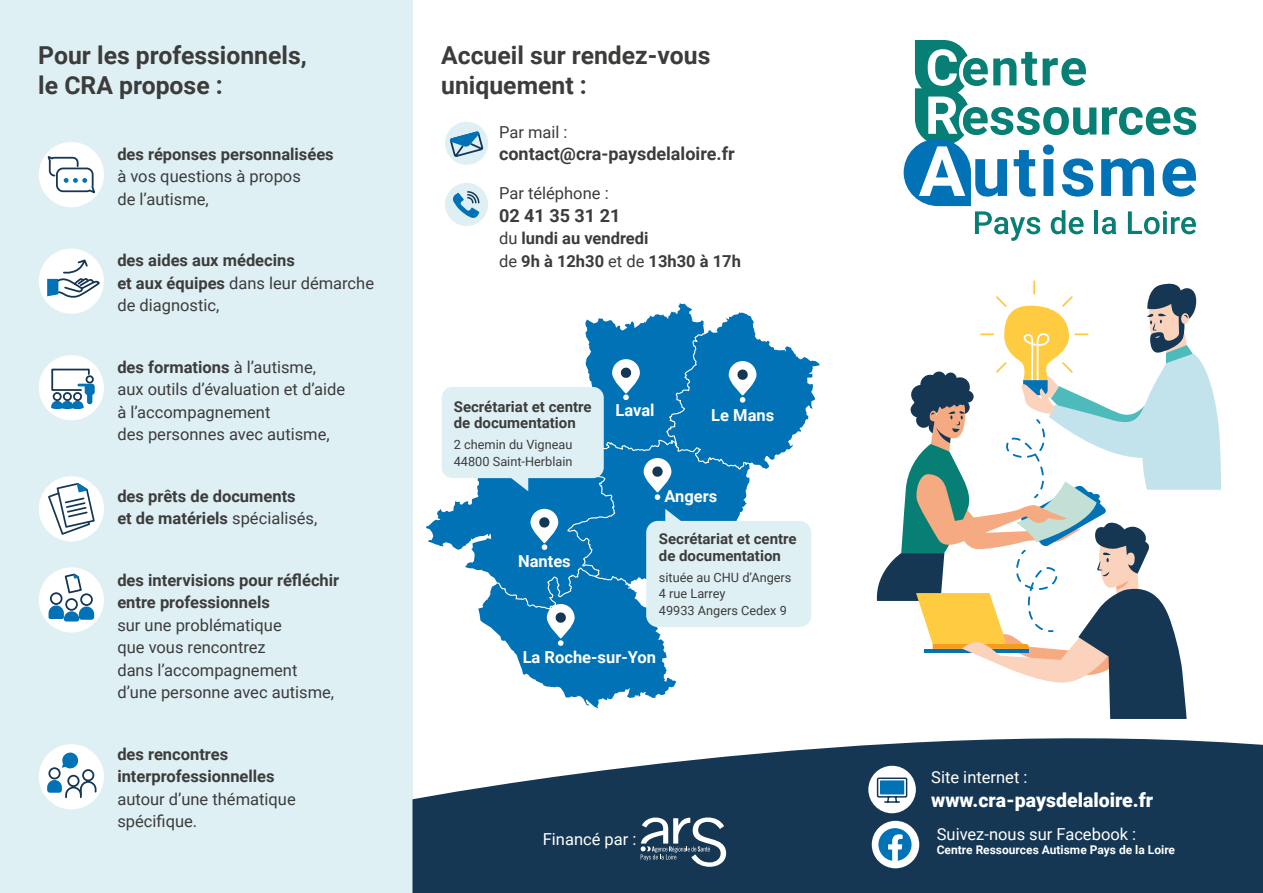
<style>
.page{position:relative;width:1263px;height:893px;background:#fff}
.page>*{position:absolute;margin:0;border:0;box-sizing:border-box;transform-origin:0 0}
.t1{font:700 24.75px/30px "Roboto";color:#3c3c3b}
.t2{font:900 19.5px "Roboto";color:#fff}
.t3{font:700 18px "Roboto";color:#3c3c3b}
.t4{font:16.5px/22.5px "Roboto";color:#3c3c3b}
.t5{font:700 16.5px/22.5px "Roboto";color:#3c3c3b}
.t6{font:16.5px "Roboto";color:#fff}
.t7{font:700 16.5px "Roboto";color:#fff}
.t8{font:700 15px/16.5px "Roboto";color:#3c3c3b}
.t9{font:12.75px/16.5px "Roboto";color:#3c3c3b}
.t10{font:700 12px "Roboto";color:#fff}
.s1{font-weight:400}
.s2{font-weight:700}
</style>
<div class="page">
<div style="left:0;top:0;width:412px;height:893px;background:#dff0f5"></div>
<svg style="left:426px;top:303px;width:394px;height:405px"></svg>
<svg style="left:496px;top:330px;width:254px;height:280px;background:#2486bf"></svg>
<svg style="left:412px;top:712px;width:851px;height:181px;fill:#153753"></svg>
<svg style="left:903px;top:40px;width:293px;height:201px"></svg>
<svg style="left:542px;top:544px;width:5px;height:6px"></svg>
<svg style="left:558px;top:640px;width:6px;height:6px"></svg>
<svg style="left:655px;top:494px;width:5px;height:6px"></svg>
<svg style="left:623px;top:394px;width:6px;height:6px"></svg>
<svg style="left:740px;top:397px;width:5px;height:6px"></svg>
<svg style="left:509px;top:478px;width:19px;height:13px"></svg>
<div style="left:442px;top:387px;width:162px;height:91px;background:#dff0f5;border-radius:11px"></div>
<svg style="left:665px;top:509px;width:20px;height:12px"></svg>
<div style="left:646px;top:521px;width:165px;height:106px;background:#dff0f5;border-radius:12px"></div>
<div style="left:868px;top:766px;width:48px;height:47px;background:#fff;border-radius:50%"></div>
<svg style="left:876px;top:777px;width:32px;height:26px"></svg>
<svg style="left:641px;top:817px;width:85px;height:50px"></svg>
<svg style="left:875px;top:280px;width:347px;height:439px"></svg>
<svg style="left:530px;top:509px;width:28px;height:34px"></svg>
<svg style="left:538px;top:516px;width:12px;height:12px"></svg>
<svg style="left:547px;top:604px;width:28px;height:35px"></svg>
<svg style="left:555px;top:612px;width:12px;height:11px"></svg>
<svg style="left:644px;top:458px;width:27px;height:35px"></svg>
<svg style="left:652px;top:466px;width:11px;height:11px"></svg>
<svg style="left:612px;top:359px;width:28px;height:35px"></svg>
<svg style="left:620px;top:367px;width:12px;height:12px"></svg>
<svg style="left:729px;top:361px;width:27px;height:35px"></svg>
<svg style="left:737px;top:369px;width:11px;height:12px"></svg>
<div style="left:445px;top:122px;width:43px;height:43px;background:#dff0f5;border-radius:50%"></div>
<svg style="left:448px;top:131px;width:37px;height:27px"></svg>
<div style="left:445px;top:183px;width:43px;height:43px;background:#dff0f5;border-radius:50%"></div>
<svg style="left:453px;top:191px;width:27px;height:27px"></svg>
<div style="left:39px;top:142px;width:65px;height:65px;background:#fff;border-radius:50%"></div>
<svg style="left:46px;top:156px;width:51px;height:40px"></svg>
<div style="left:39px;top:249px;width:65px;height:65px;background:#fff;border-radius:50%"></div>
<svg style="left:47px;top:258px;width:54px;height:40px"></svg>
<div style="left:39px;top:355px;width:65px;height:65px;background:#fff;border-radius:50%"></div>
<svg style="left:51px;top:368px;width:44px;height:41px"></svg>
<div style="left:39px;top:476px;width:65px;height:65px;background:#fff;border-radius:50%"></div>
<svg style="left:47px;top:480px;width:49px;height:56px"></svg>
<div style="left:39px;top:567px;width:65px;height:65px;background:#fff;border-radius:50%"></div>
<div style="left:65px;top:598px;width:13px;height:13px;border:2px solid #153753;border-radius:50%"></div>
<div style="left:80px;top:593px;width:13px;height:13px;border:2px solid #153753;border-radius:50%"></div>
<div style="left:50px;top:592px;width:13px;height:13px;border:2px solid #153753;border-radius:50%"></div>
<svg style="left:49px;top:605px;width:45px;height:16px"></svg>
<svg style="left:64px;top:573px;width:19px;height:22px"></svg>
<div style="left:39px;top:744px;width:65px;height:65px;background:#fff;border-radius:50%"></div>
<svg style="left:47px;top:752px;width:50px;height:47px"></svg>
<div style="left:872px;top:821px;width:47px;height:47px;background:#fff;border-radius:50%"></div>
<svg style="left:878px;top:828px;width:33px;height:33px"></svg>
<h1 class="t1" style="left:38px;top:39px;width:270px">Pour les professionnels, le CRA propose :</h1>
<h1 class="t1" style="left:441px;top:39px;width:271px">Accueil sur rendez-vous uniquement :</h1>
<p class="t4" style="left:499px;top:120px;width:70px">Par mail :</p>
<p class="t5" style="left:117px;top:142px;width:218px">des réponses personnalisées</p>
<p class="t3" style="left:499px;top:141px;width:237px">contact@cra-paysdelaloire.fr</p>
<p class="t4" style="left:117px;top:164px;width:185px">à vos questions à propos de l’autisme,</p>
<p class="t4" style="left:499px;top:182px;width:111px">Par téléphone :</p>
<p class="t3" style="left:499px;top:203px;width:123px">02 41 35 31 21</p>
<p class="t5" style="left:499px;top:226px;width:243px"><span class="s1">du</span> lundi au vendredi<br><span class="s1">de</span> 9h à 12h30 <span class="s1">et de</span> 13h30 à 17h</p>
<p class="t5" style="left:117px;top:249px;width:258px">des aides aux médecins<br>et aux équipes <span class="s1">dans leur démarche de diagnostic,</span></p>
<p class="t4" style="left:117px;top:355px;width:229px"><span class="s2">des formations</span> à l’autisme, aux outils d’évaluation et d’aide à l’accompagnement<br>des personnes avec autisme,</p>
<p class="t5" style="left:117px;top:484px;width:201px">des prêts de documents<br>et de matériels <span class="s1">spécialisés,</span></p>
<p class="t5" style="left:117px;top:568px;width:223px">des intervisions pour réfléchir entre professionnels</p>
<p class="t4" style="left:117px;top:613px;width:218px">sur une problématique<br>que vous rencontrez<br>dans l’accompagnement d’une personne avec autisme,</p>
<p class="t5" style="left:117px;top:742px;width:159px">des rencontres interprofessionnelles</p>
<p class="t4" style="left:117px;top:787px;width:180px">autour d’une thématique spécifique.</p>
<p class="t8" style="left:454px;top:398px;width:139px">Secrétariat et centre de documentation</p>
<p class="t9" style="left:454px;top:436px;width:120px">2 chemin du Vigneau<br>44800 Saint-Herblain</p>
<p class="t7" style="left:518px;top:549px;width:54px">Nantes</p>
<p class="t7" style="left:615px;top:399px;width:41px">Laval</p>
<p class="t7" style="left:711px;top:403px;width:64px">Le Mans</p>
<p class="t7" style="left:664px;top:485px;width:54px">Angers</p>
<p class="t8" style="left:659px;top:530px;width:139px">Secrétariat et centre de documentation</p>
<p class="t9" style="left:659px;top:569px;width:134px">située au CHU d’Angers<br>4 rue Larrey<br>49933 Angers Cedex 9</p>
<p class="t7" style="left:523px;top:646px;width:135px">La Roche-sur-Yon</p>
<p class="t6" style="left:543px;top:827px;width:95px">Financé par :</p>
<p class="t6" style="left:931px;top:765px;width:98px">Site internet :</p>
<p class="t2" style="left:931px;top:786px;width:223px">www.cra-paysdelaloire.fr</p>
<p class="t6" style="left:937px;top:822px;width:201px">Suivez-nous sur Facebook :</p>
<p class="t10" style="left:937px;top:841px;width:240px">Centre Ressources Autisme Pays de la Loire</p>
</div>
